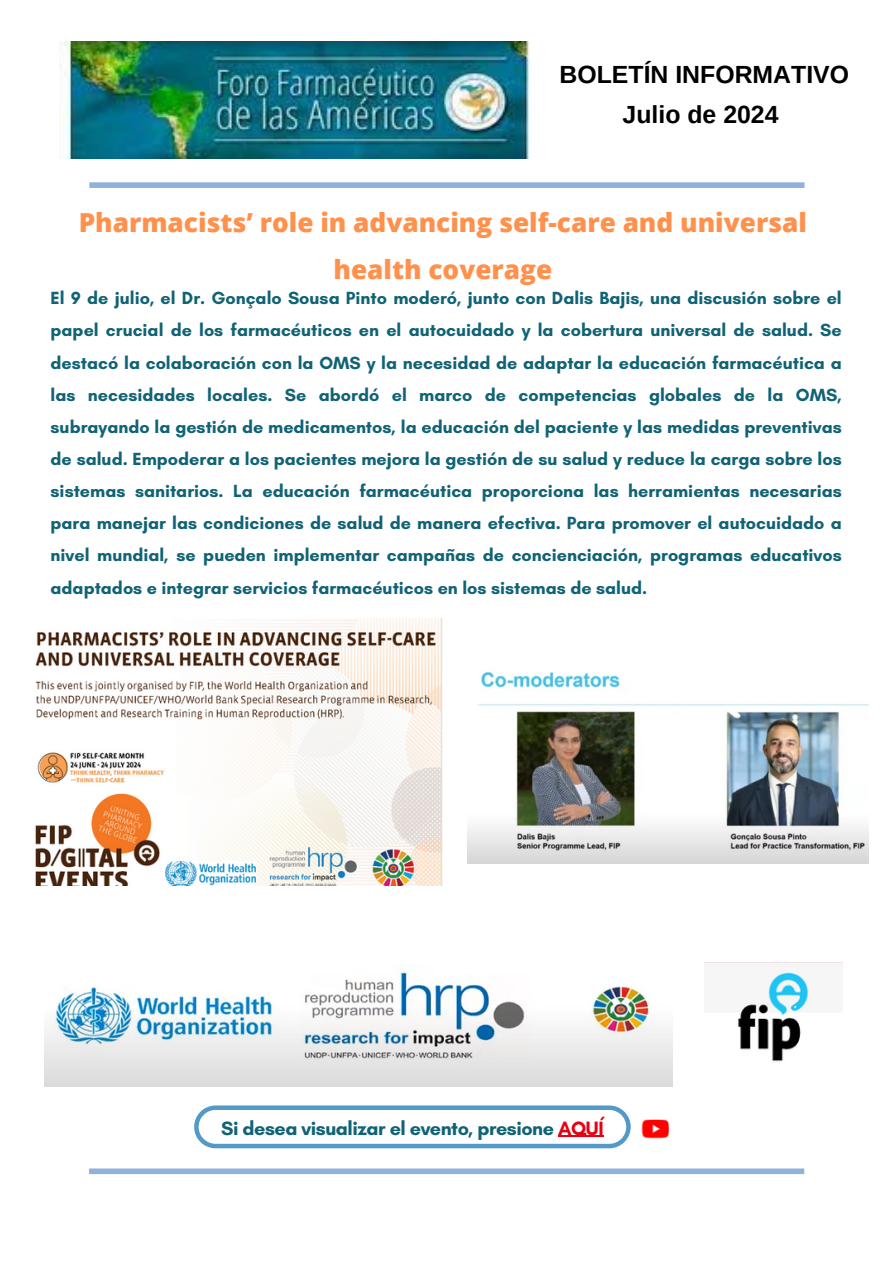
<style>
.page{position:relative;width:894px;height:1264px;background:#fff}
.page>*{position:absolute;margin:0;border:0;box-sizing:border-box;transform-origin:0 0}
.t1{font:800 26.1px/47px "Open Sans";color:#ff914d;text-align:center}
.t2{font:700 24.75px "Arimo";color:#000}
.t3{font:700 19.65px "Glacial Indifference";letter-spacing:-.025em;color:#106375}
.t4{font:700 17.85px/32.1px "Glacial Indifference";color:#106375;text-align:justify}
.s1{color:#e60012}
</style>
<div class="page">
<img style="left:59px;top:42px;width:470px;height:117px">
<div style="left:89px;top:182px;width:715px;height:6px;background:#90b1de"></div>
<div style="left:89px;top:1168px;width:715px;height:6px;background:#90b1de"></div>
<img style="left:35px;top:618px;width:407px;height:267px">
<img style="left:467px;top:671px;width:401px;height:192px">
<img style="left:44px;top:969px;width:628px;height:117px">
<img style="left:704px;top:962px;width:138px;height:100px">
<svg style="left:194px;top:1105px;width:436px;height:43px"></svg>
<img style="left:641px;top:1119px;width:27px;height:20px">
<hr style="left:558px;top:1135px;width:45px;height:1px;background:#e60012">
<p class="t2" style="left:559px;top:61px;width:291px">BOLETÍN INFORMATIVO</p>
<p class="t2" style="left:622px;top:101px;width:157px">Julio de 2024</p>
<p class="t1" style="left:79px;top:199px;width:729px">Pharmacists’ role in advancing self-care and universal health coverage</p>
<p class="t4" style="left:51px;top:282px;width:792px">El 9 de julio, el Dr. Gonçalo Sousa Pinto moderó, junto con Dalis Bajis, una discusión sobre el papel crucial de los farmacéuticos en el autocuidado y la cobertura universal de salud. Se destacó la colaboración con la OMS y la necesidad de adaptar la educación farmacéutica a las necesidades locales. Se abordó el marco de competencias globales de la OMS, subrayando la gestión de medicamentos, la educación del paciente y las medidas preventivas de salud. Empoderar a los pacientes mejora la gestión de su salud y reduce la carga sobre los sistemas sanitarios. La educación farmacéutica proporciona las herramientas necesarias para manejar las condiciones de salud de manera efectiva. Para promover el autocuidado a nivel mundial, se pueden implementar campañas de concienciación, programas educativos adaptados e integrar servicios farmacéuticos en los sistemas de salud.</p>
<p class="t3" style="left:221px;top:1115px;width:384px">Si desea visualizar el evento, presione <span class="s1">AQUÍ</span></p>
</div>
